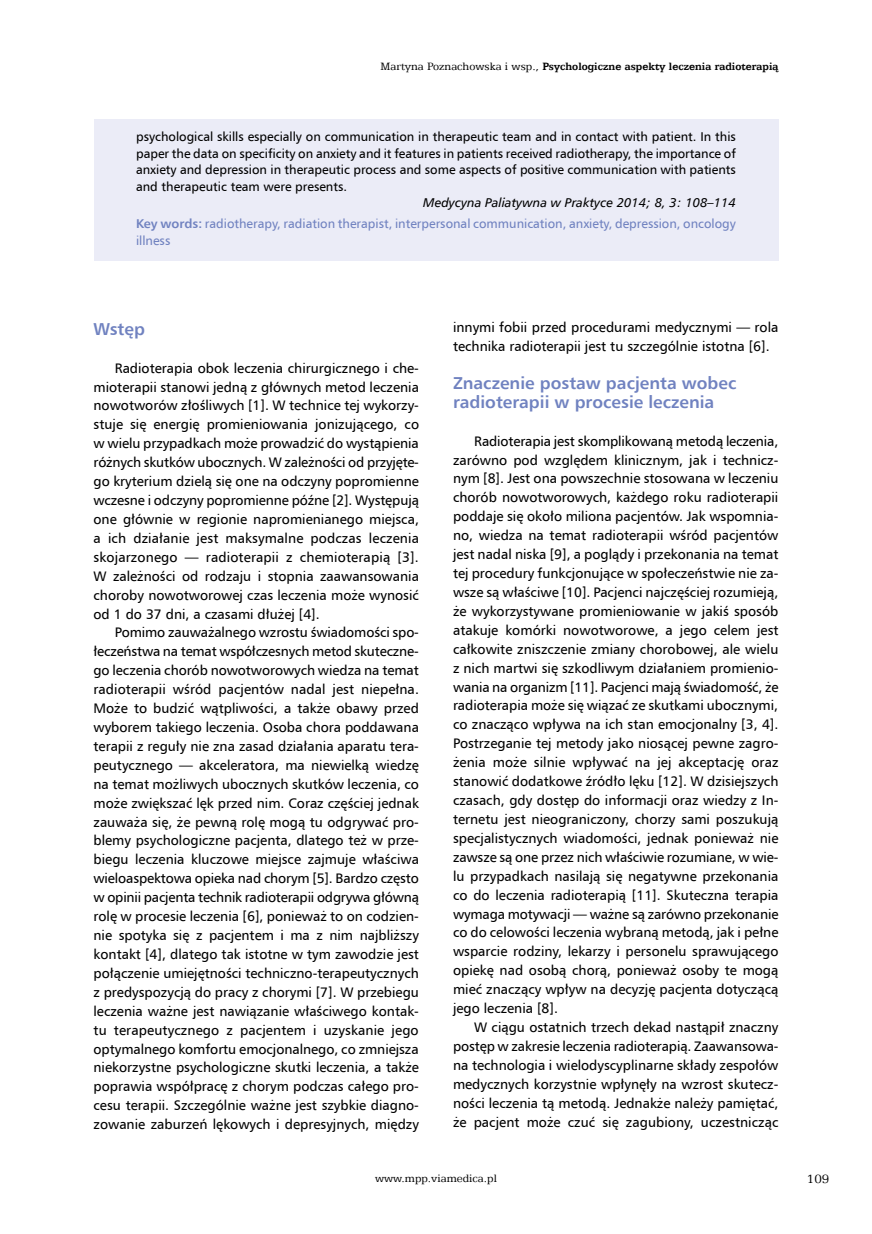
<style>
.page{position:relative;width:872px;height:1234px;background:#fff}
.page>*{position:absolute;margin:0;border:0;box-sizing:border-box;transform-origin:0 0}
.t1{font:700 17.25px/18.9px "Humnst 777 EU";color:#7082c0}
.t2{font:13.8px/18.9px "Humnst 777 EU";color:#000;text-align:justify}
.t3{font:13.5px "Egyptian 505 EU";color:#000}
.t4{font:12.75px/16.5px "Humnst 777 EU";color:#000;text-align:justify}
.t5{font:12.75px/20.7px "Humnst 777 EU";color:#7082c0;text-align:right}
.t6{font:700 12px "Egyptian 505 EU";color:#000}
.t7{font:12px "Egyptian 505 EU";color:#000}
.s1{font-weight:400}
.s2{font-style:italic;color:#000}
.s3{font-weight:700}
</style>
<div class="page">
<div style="left:94px;top:119px;width:684px;height:141px;background:#ebecf7"></div>
<p class="t6" style="left:380px;top:60px;width:399px"><span class="s1">Martyna Poznachowska i wsp.,</span> Psychologiczne aspekty leczenia radioterapią</p>
<p class="t4" style="left:136px;top:128px;width:601px">psychological skills especially on communication in therapeutic team and in contact with patient. In this paper the data on specificity on anxiety and it features in patients received radiotherapy, the importance of anxiety and depression in therapeutic process and some aspects of positive communication with patients and therapeutic team were presents.</p>
<p class="t5" style="left:136px;top:192px;width:601px"><span class="s2">Medycyna Paliatywna w Praktyce 2014; 8, 3: 108–114<br></span><span class="s3">Key words:</span> radiotherapy, radiation therapist, interpersonal communication, anxiety, depression, oncology</p>
<p class="t5" style="left:136px;top:230px;width:36px">illness</p>
<p class="t1" style="left:94px;top:319px;width:53px">Wstęp</p>
<p class="t2" style="left:94px;top:358px;width:327px;text-indent:21px">Radioterapia obok leczenia chirurgicznego i che&shy;mioterapii stanowi jedną z głównych metod leczenia nowotworów złośliwych [1]. W technice tej wykorzy&shy;stuje się energię promieniowania jonizującego, co w wielu przypadkach może prowadzić do wystąpienia różnych skutków ubocznych. W zależności od przyjęte&shy;go kryterium dzielą się one na odczyny popromienne wczesne i odczyny popromienne późne [2]. Występują one głównie w regionie napromienianego miejsca, a ich działanie jest maksymalne podczas leczenia skojarzonego — radioterapii z chemioterapią [3].<br>W zależności od rodzaju i stopnia zaawansowania choroby nowotworowej czas leczenia może wynosić od 1 do 37 dni, a czasami dłużej [4].</p>
<p class="t2" style="left:94px;top:622px;width:327px;text-indent:21px">Pomimo zauważalnego wzrostu świadomości spo&shy;łeczeństwa na temat współczesnych metod skuteczne&shy;go leczenia chorób nowotworowych wiedza na temat radioterapii wśród pacjentów nadal jest niepełna.<br>Może to budzić wątpliwości, a także obawy przed wyborem takiego leczenia. Osoba chora poddawana terapii z reguły nie zna zasad działania aparatu tera&shy;peutycznego — akceleratora, ma niewielką wiedzę na temat możliwych ubocznych skutków leczenia, co może zwiększać lęk przed nim. Coraz częściej jednak zauważa się, że pewną rolę mogą tu odgrywać pro&shy;blemy psychologiczne pacjenta, dlatego też w prze&shy;biegu leczenia kluczowe miejsce zajmuje właściwa wieloaspektowa opieka nad chorym [5]. Bardzo często w opinii pacjenta technik radioterapii odgrywa główną rolę w procesie leczenia [6], ponieważ to on codzien&shy;nie spotyka się z pacjentem i ma z nim najbliższy kontakt [4], dlatego tak istotne w tym zawodzie jest połączenie umiejętności techniczno-terapeutycznych z predyspozycją do pracy z chorymi [7]. W przebiegu leczenia ważne jest nawiązanie właściwego kontak&shy;tu terapeutycznego z pacjentem i uzyskanie jego optymalnego komfortu emocjonalnego, co zmniejsza niekorzystne psychologiczne skutki leczenia, a także poprawia współpracę z chorym podczas całego pro&shy;cesu terapii. Szczególnie ważne jest szybkie diagno&shy;zowanie zaburzeń lękowych i depresyjnych, między</p>
<p class="t2" style="left:453px;top:317px;width:327px">innymi fobii przed procedurami medycznymi — rola technika radioterapii jest tu szczególnie istotna [6].</p>
<p class="t1" style="left:453px;top:373px;width:285px">Znaczenie postaw pacjenta wobec radioterapii w procesie leczenia</p>
<p class="t2" style="left:453px;top:431px;width:327px;text-indent:21px">Radioterapia jest skomplikowaną metodą leczenia, zarówno pod względem klinicznym, jak i technicz&shy;nym [8]. Jest ona powszechnie stosowana w leczeniu chorób nowotworowych, każdego roku radioterapii poddaje się około miliona pacjentów. Jak wspomnia&shy;no, wiedza na temat radioterapii wśród pacjentów jest nadal niska [9], a poglądy i przekonania na temat tej procedury funkcjonujące w społeczeństwie nie za&shy;wsze są właściwe [10]. Pacjenci najczęściej rozumieją, że wykorzystywane promieniowanie w jakiś sposób atakuje komórki nowotworowe, a jego celem jest całkowite zniszczenie zmiany chorobowej, ale wielu z nich martwi się szkodliwym działaniem promienio&shy;wania na organizm [11]. Pacjenci mają świadomość, że radioterapia może się wiązać ze skutkami ubocznymi, co znacząco wpływa na ich stan emocjonalny [3, 4].<br>Postrzeganie tej metody jako niosącej pewne zagro&shy;żenia może silnie wpływać na jej akceptację oraz stanowić dodatkowe źródło lęku [12]. W dzisiejszych czasach, gdy dostęp do informacji oraz wiedzy z In&shy;ternetu jest nieograniczony, chorzy sami poszukują specjalistycznych wiadomości, jednak ponieważ nie zawsze są one przez nich właściwie rozumiane, w wie&shy;lu przypadkach nasilają się negatywne przekonania co do leczenia radioterapią [11]. Skuteczna terapia wymaga motywacji — ważne są zarówno przekonanie co do celowości leczenia wybraną metodą, jak i pełne wsparcie rodziny, lekarzy i personelu sprawującego opiekę nad osobą chorą, ponieważ osoby te mogą mieć znaczący wpływ na decyzję pacjenta dotyczącą jego leczenia [8].</p>
<p class="t2" style="left:453px;top:1017px;width:327px;text-indent:21px">W ciągu ostatnich trzech dekad nastąpił znaczny postęp w zakresie leczenia radioterapią. Zaawansowa&shy;na technologia i wielodyscyplinarne składy zespołów medycznych korzystnie wpłynęły na wzrost skutecz&shy;ności leczenia tą metodą. Jednakże należy pamiętać, że pacjent może czuć się zagubiony, uczestnicząc</p>
<p class="t7" style="left:375px;top:1170px;width:123px">www.mpp.viamedica.pl</p>
<p class="t3" style="left:807px;top:1170px;width:24px">109</p>
</div>
